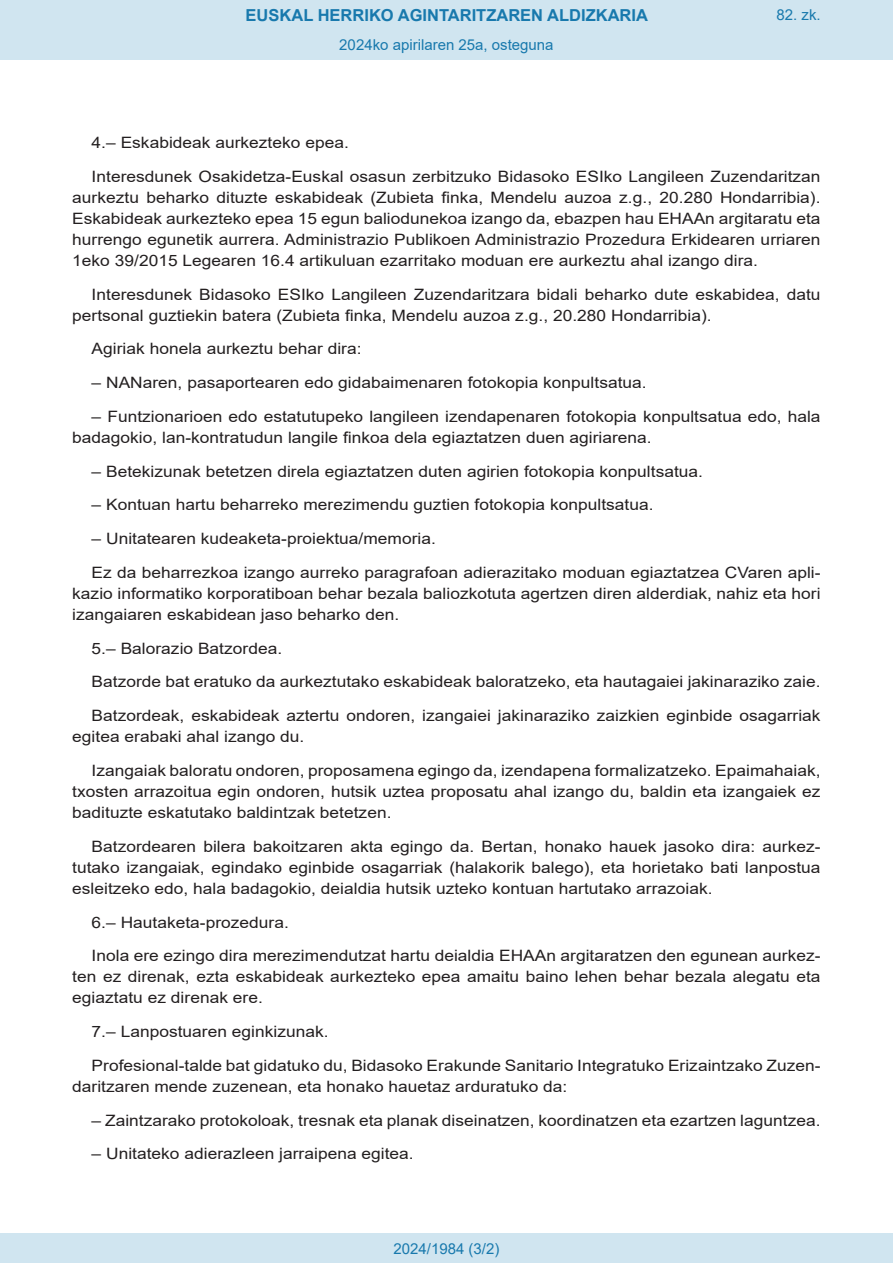
<style>
.page{position:relative;width:893px;height:1263px;background:#fff}
.page>*{position:absolute;margin:0;border:0;box-sizing:border-box;transform-origin:0 0}
.t1{font:700 16.5px "Arial";color:#1879ad}
.BOPVDetalle{font:15.6px/21px "Arial";color:#231f20;text-align:justify;scale:1.11 1}
.Paginacion_Centro{font:15px "Arial";color:#1879ad}
</style>
<div class="page">
<div style="left:0;top:0;width:893px;height:60px;background:#d0e5f0"></div>
<div style="left:0;top:1233px;width:893px;height:30px;background:#d0e5f0"></div>
<p class="t1" style="left:246px;top:3px;width:404px">EUSKAL HERRIKO AGINTARITZAREN ALDIZKARIA</p>
<p class="Paginacion_Centro" style="left:339px;top:35px;width:216px">2024ko apirilaren 25a, osteguna</p>
<p class="Paginacion_Centro" style="left:776px;top:5px;width:46px">82. zk.</p>
<p class="BOPVDetalle" style="left:92px;top:132px;width:233px">4.– Eskabideak aurkezteko epea.</p>
<p class="BOPVDetalle" style="left:72px;top:166px;width:676px;text-indent:19px">Interesdunek Osakidetza-Euskal osasun zerbitzuko Bidasoko ESIko Langileen Zuzendaritzan aurkeztu beharko dituzte eskabideak (Zubieta finka, Mendelu auzoa z.g., 20.280 Hondarribia).<br>Eskabideak aurkezteko epea 15 egun baliodunekoa izango da, ebazpen hau EHAAn argitaratu eta hurrengo egunetik aurrera. Administrazio Publikoen Administrazio Prozedura Erkidearen urriaren 1eko 39/2015 Legearen 16.4 artikuluan ezarritako moduan ere aurkeztu ahal izango dira.</p>
<p class="BOPVDetalle" style="left:72px;top:284px;width:676px;text-indent:19px">Interesdunek Bidasoko ESIko Langileen Zuzendaritzara bidali beharko dute eskabidea, datu pertsonal guztiekin batera (Zubieta finka, Mendelu auzoa z.g., 20.280 Hondarribia).</p>
<p class="BOPVDetalle" style="left:92px;top:338px;width:245px">Agiriak honela aurkeztu behar dira:</p>
<p class="BOPVDetalle" style="left:92px;top:372px;width:502px">– NANaren, pasaportearen edo gidabaimenaren fotokopia konpultsatua.</p>
<p class="BOPVDetalle" style="left:72px;top:406px;width:676px;text-indent:19px">– Funtzionarioen edo estatutupeko langileen izendapenaren fotokopia konpultsatua edo, hala badagokio, lan-kontratudun langile finkoa dela egiaztatzen duen agiriarena.</p>
<p class="BOPVDetalle" style="left:92px;top:461px;width:552px">– Betekizunak betetzen direla egiaztatzen duten agirien fotokopia konpultsatua.</p>
<p class="BOPVDetalle" style="left:92px;top:494px;width:508px">– Kontuan hartu beharreko merezimendu guztien fotokopia konpultsatua.</p>
<p class="BOPVDetalle" style="left:92px;top:528px;width:312px">– Unitatearen kudeaketa-proiektua/memoria.</p>
<p class="BOPVDetalle" style="left:72px;top:562px;width:676px;text-indent:19px">Ez da beharrezkoa izango aurreko paragrafoan adierazitako moduan egiaztatzea CVaren apli&shy;kazio informatiko korporatiboan behar bezala baliozkotuta agertzen diren alderdiak, nahiz eta hori izangaiaren eskabidean jaso beharko den.</p>
<p class="BOPVDetalle" style="left:92px;top:638px;width:173px">5.– Balorazio Batzordea.</p>
<p class="BOPVDetalle" style="left:92px;top:671px;width:658px">Batzorde bat eratuko da aurkeztutako eskabideak baloratzeko, eta hautagaiei jakinaraziko zaie.</p>
<p class="BOPVDetalle" style="left:72px;top:705px;width:676px;text-indent:19px">Batzordeak, eskabideak aztertu ondoren, izangaiei jakinaraziko zaizkien eginbide osagarriak egitea erabaki ahal izango du.</p>
<p class="BOPVDetalle" style="left:72px;top:760px;width:676px;text-indent:19px">Izangaiak baloratu ondoren, proposamena egingo da, izendapena formalizatzeko. Epaimahaiak, txosten arrazoitua egin ondoren, hutsik uztea proposatu ahal izango du, baldin eta izangaiek ez badituzte eskatutako baldintzak betetzen.</p>
<p class="BOPVDetalle" style="left:72px;top:836px;width:676px;text-indent:19px">Batzordearen bilera bakoitzaren akta egingo da. Bertan, honako hauek jasoko dira: aurkez&shy;tutako izangaiak, egindako eginbide osagarriak (halakorik balego), eta horietako bati lanpostua esleitzeko edo, hala badagokio, deialdia hutsik uzteko kontuan hartutako arrazoiak.</p>
<p class="BOPVDetalle" style="left:92px;top:911px;width:179px">6.– Hautaketa-prozedura.</p>
<p class="BOPVDetalle" style="left:72px;top:945px;width:676px;text-indent:19px">Inola ere ezingo dira merezimendutzat hartu deialdia EHAAn argitaratzen den egunean aurkez&shy;ten ez direnak, ezta eskabideak aurkezteko epea amaitu baino lehen behar bezala alegatu eta egiaztatu ez direnak ere.</p>
<p class="BOPVDetalle" style="left:92px;top:1021px;width:215px">7.– Lanpostuaren eginkizunak.</p>
<p class="BOPVDetalle" style="left:72px;top:1055px;width:676px;text-indent:19px">Profesional-talde bat gidatuko du, Bidasoko Erakunde Sanitario Integratuko Erizaintzako Zuzen&shy;daritzaren mende zuzenean, eta honako hauetaz arduratuko da:</p>
<p class="BOPVDetalle" style="left:92px;top:1109px;width:658px">– Zaintzarako protokoloak, tresnak eta planak diseinatzen, koordinatzen eta ezartzen laguntzea.</p>
<p class="BOPVDetalle" style="left:92px;top:1143px;width:292px">– Unitateko adierazleen jarraipena egitea.</p>
<p class="Paginacion_Centro" style="left:393px;top:1238px;width:107px">2024/1984 (3/2)</p>
</div>
